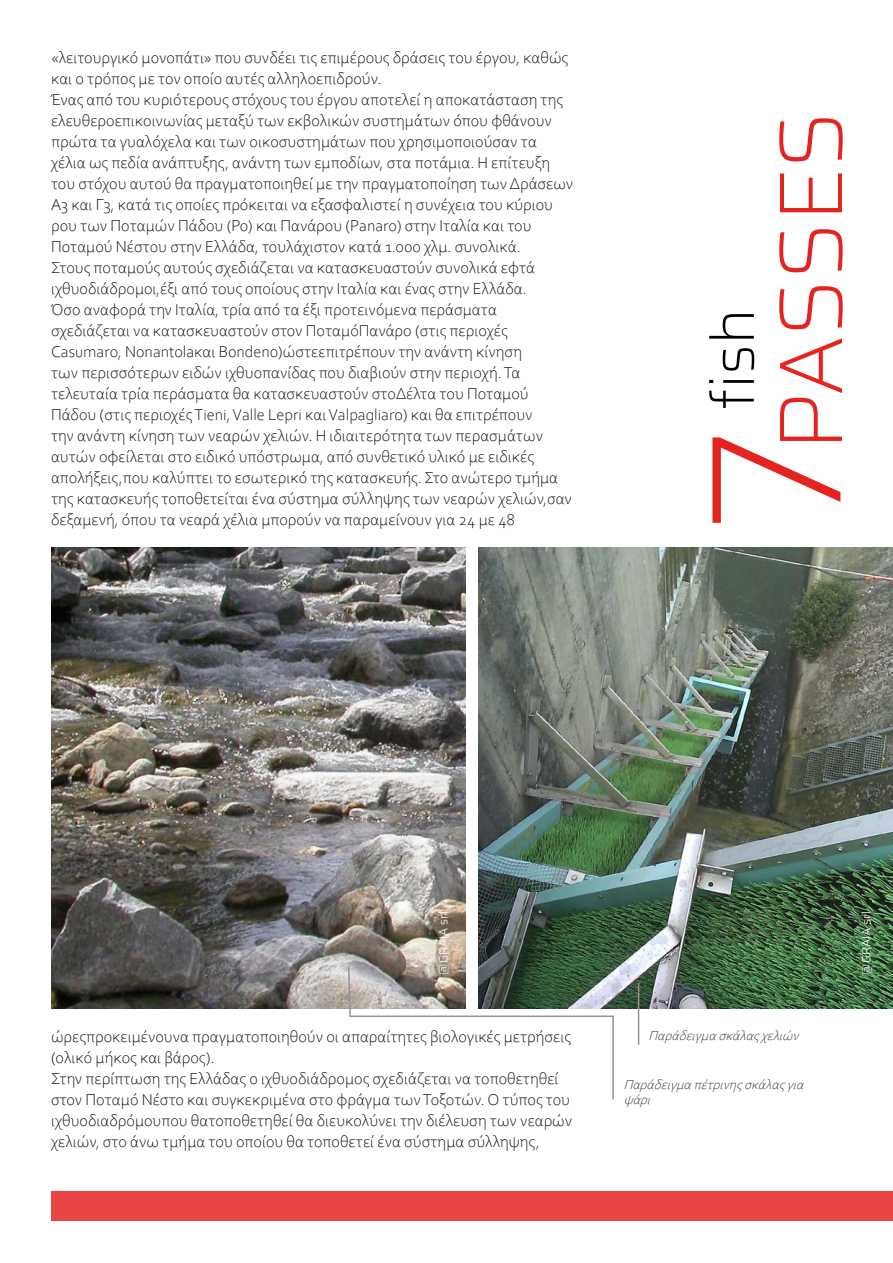
<style>
.page{position:relative;width:893px;height:1263px;background:#fff}
.page>*{position:absolute;margin:0;border:0;box-sizing:border-box;transform-origin:0 0}
.t1{font:200 186px "Saira";color:#e52321}
.t2{font:200 90px "Saira";color:#e52321}
.t3{font:200 60px "Saira";color:#000}
.t4{font:300 16.5px/21px "Corbel";color:#000}
.t5{font:italic 300 13.5px/15px "Corbel";color:#2e2d25}
.t6{font:300 12px "Saira";color:#fff}
</style>
<div class="page">
<div style="left:51px;top:1191px;width:842px;height:29px;background:#e94545"></div>
<img style="left:51px;top:547px;width:415px;height:461px">
<img style="left:478px;top:547px;width:415px;height:461px">
<svg style="left:347px;top:964px;width:5px;height:51px"></svg>
<hr style="left:349px;top:1015px;width:265px;height:2px;background:#939599">
<hr style="left:612px;top:1016px;width:2px;height:83px;background:#939599">
<hr style="left:638px;top:983px;width:1px;height:62px;background:#939599">
<p class="t4" style="left:51px;top:47px;width:524px">«λειτουργικό μονοπάτι» που συνδέει τις επιμέρους δράσεις του έργου, καθώς και ο τρόπος με τον οποίο αυτές αλληλοεπιδρούν.<br>Ένας από του κυριότερους στόχους του έργου αποτελεί η αποκατάσταση της ελευθεροεπικοινωνίας μεταξύ των εκβολικών συστημάτων όπου φθάνουν πρώτα τα γυαλόχελα και των οικοσυστημάτων που χρησιμοποιούσαν τα χέλια ως πεδία ανάπτυξης, ανάντη των εμποδίων, στα ποτάμια. Η επίτευξη του στόχου αυτού θα πραγματοποιηθεί με την πραγματοποίηση των Δράσεων Α3 και Γ3, κατά τις οποίες πρόκειται να εξασφαλιστεί η συνέχεια του κύριου ρου των Ποταμών Πάδου (Po) και Πανάρου (Panaro) στην Ιταλία και του Ποταμού Νέστου στην Ελλάδα, τουλάχιστον κατά 1.000 χλμ. συνολικά.<br>Στους ποταμούς αυτούς σχεδιάζεται να κατασκευαστούν συνολικά εφτά ιχθυοδιάδρομοι,έξι από τους οποίους στην Ι ταλία και ένας στην Ελλάδα.<br>Όσο αναφορά την Ιταλία, τρία από τα έξι προτεινόμενα περάσματα σχεδιάζεται να κατασκευαστούν στον ΠοταμόΠανάρο (στις περιοχές Casumaro, Nonantolaκαι Bondeno)ώστεεπιτρέπουν την ανάντη κίνηση<br>των περισσότερων ειδών ιχθυοπανίδας που διαβιούν στην περιοχή. Τα τελευταία τρία περάσματα θα κατασκευαστούν στοΔέλτα του Ποταμού Πάδου (στις περιοχές Tieni, Valle Lepri και Valpagliaro) και θα επιτρέπουν<br>την ανάντη κίνηση των νεαρών χελιών. Η ιδιαιτερότητα των περασμάτων αυτών οφείλεται στο ειδικό υπόστρωμα, από συνθετικό υλικό με ειδικές απολήξεις,που καλύπτει το εσωτερικό της κατασκευής. Στο ανώτερο τμήμα της κατασκευής τοποθετείται ένα σύστημα σύλληψης των νεαρών χελιών,σαν δεξαμενή, όπου τα νεαρά χέλια μπορούν να παραμείνουν για 24 με 48</p>
<h2 class="t2" style="left:744px;top:451px;width:341px;rotate:-90deg">PASSES</h2>
<h3 class="t3" style="left:689px;top:410px;width:103px;rotate:-90deg">fish</h3>
<h1 class="t1" style="left:638px;top:531px;width:105px;rotate:-90deg">7</h1>
<p class="t6" style="left:434px;top:974px;width:65px;rotate:-90deg">@GRAIA srl</p>
<p class="t6" style="left:857px;top:974px;width:65px;rotate:-90deg">@GRAIA srl</p>
<p class="t4" style="left:51px;top:1025px;width:521px">ώρεςπροκειμένουνα πραγματοποιηθούν οι απαραίτητες βιολογικές μετρήσεις</p>
<p class="t5" style="left:648px;top:1027px;width:156px">Παράδειγμασκάλαςχελιών</p>
<p class="t4" style="left:51px;top:1046px;width:523px">(ολικό μήκος και βάρος).<br>Στην περίπτωση της Ελλάδας ο ιχθυοδιάδρομος σχεδιάζεται να τοποθετηθεί στον Ποταμό Νέστο και συγκεκριμένα στο φράγμα των Τοξοτών. Ο τύπος του ιχθυοδιαδρόμουπου θατοποθετηθεί θα διευκολύνει την διέλευση των νεαρών χελιών, στο άνω τμήμα του οποίου θα τοποθετεί ένα σύστημα σύλληψης,</p>
<p class="t5" style="left:624px;top:1077px;width:186px">Παράδειγμαπέτρινηςσκάλαςγια ψάρι</p>
</div>
